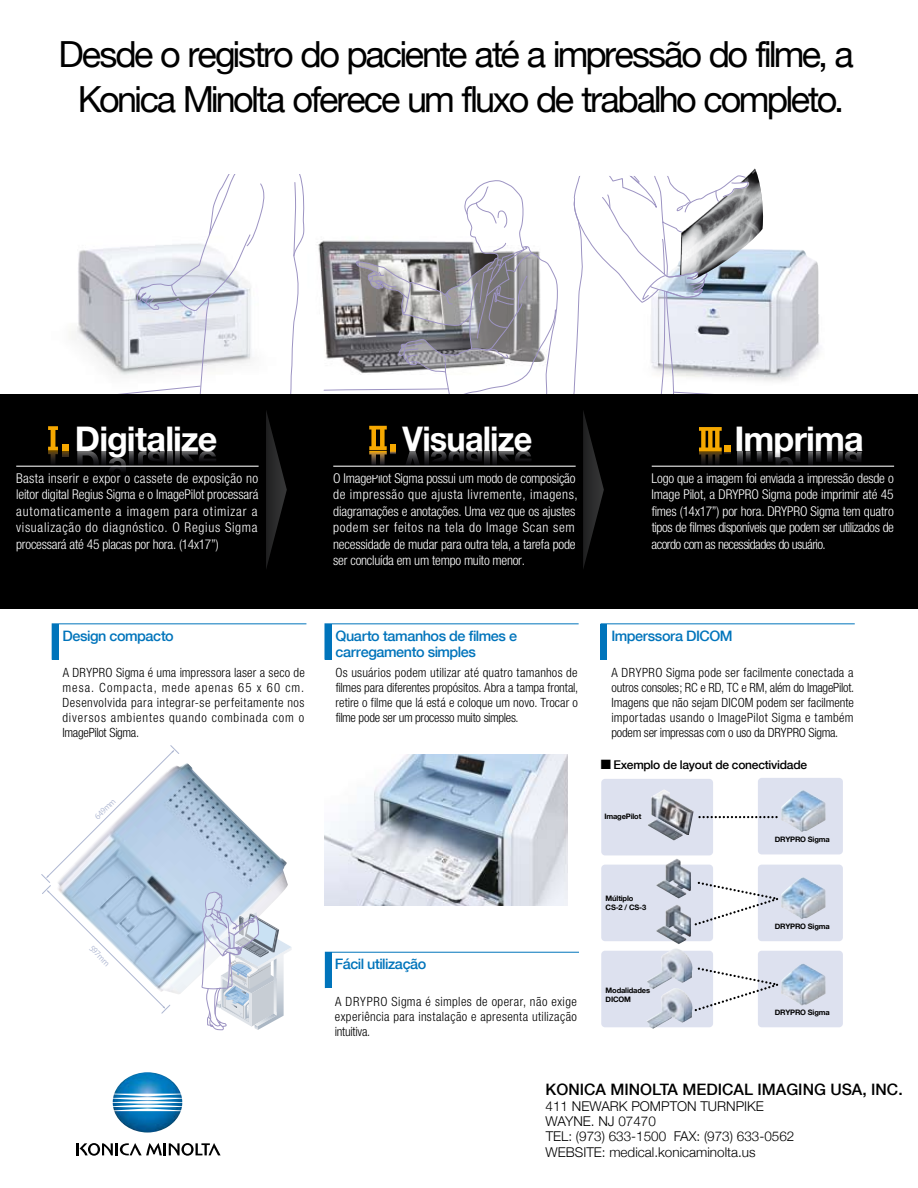
<style>
.page{position:relative;width:918px;height:1188px;background:#fff}
.page>*{position:absolute;margin:0;border:0;box-sizing:border-box;transform-origin:0 0}
.t1{font:36px/45px "Helvetica Neue";letter-spacing:-.07em;color:#000;text-align:center}
.t2{font:700 34.2px "Helvetica Neue";letter-spacing:-.025em;color:#fff}
.t3{font:700 34.2px "Helvetica Neue";letter-spacing:-.025em;color:#fff;scale:.95 1}
.t4{font:500 15.75px "Helvetica Neue";color:#000}
.t5{font:500 14.4px/16.5px "Helvetica Neue";letter-spacing:-.03em;color:#0074bb}
.t6{font:300 condensed 13.5px/16.5px "Helvetica Neue";letter-spacing:-.015em;color:#fff;text-align:justify}
.t7{font:300 13.5px/15.1px "Helvetica Neue";color:#000}
.t8{font:300 condensed 12.75px/15px "Helvetica Neue";color:#000;text-align:justify}
.t9{font:500 12px "Helvetica Neue";letter-spacing:-.02em;color:#000}
.t10{font:7.65px "Gothic BBB Medium 83 pv RKSJ H";color:#aeb7d2}
.t11{font:700 7.5px/9px "Helvetica Neue";letter-spacing:-.02em;color:#000}
</style>
<div class="page">
<img style="left:113px;top:1072px;width:69px;height:61px">
<svg style="left:76px;top:1143px;width:145px;height:13px"></svg>
<svg style="left:356px;top:180px;width:204px;height:215px"></svg>
<svg style="left:324px;top:243px;width:232px;height:152px"></svg>
<svg style="left:466px;top:186px;width:42px;height:42px"></svg>
<svg style="left:41px;top:175px;width:266px;height:220px"></svg>
<svg style="left:573px;top:168px;width:252px;height:227px"></svg>
<svg style="left:600px;top:623px;width:255px;height:37px"></svg>
<img style="left:325px;top:754px;width:242px;height:151px">
<img style="left:179px;top:763px;width:109px;height:231px">
<svg style="left:41px;top:745px;width:138px;height:269px"></svg>
<svg style="left:202px;top:892px;width:90px;height:139px"></svg>
<div style="left:0;top:395px;width:918px;height:214px;background:#000"></div>
<div style="left:601px;top:779px;width:112px;height:76px;background:#dde1ef;border-radius:4px"></div>
<div style="left:758px;top:778px;width:85px;height:76px;background:#dde1ef;border-radius:4px"></div>
<svg style="left:698px;top:816px;width:79px;height:2px"></svg>
<img style="left:648px;top:790px;width:46px;height:50px">
<img style="left:781px;top:790px;width:45px;height:42px">
<svg style="left:601px;top:865px;width:112px;height:76px;background:#d1d6e3"></svg>
<div style="left:758px;top:865px;width:85px;height:76px;background:#dde1ef;border-radius:4px"></div>
<svg style="left:693px;top:880px;width:86px;height:47px"></svg>
<img style="left:666px;top:859px;width:13px;height:29px">
<img style="left:666px;top:905px;width:13px;height:29px">
<img style="left:781px;top:877px;width:45px;height:42px">
<svg style="left:601px;top:951px;width:112px;height:76px;background:#d2d8e5"></svg>
<div style="left:758px;top:951px;width:85px;height:76px;background:#dde1ef;border-radius:4px"></div>
<svg style="left:693px;top:965px;width:86px;height:48px"></svg>
<img style="left:661px;top:948px;width:15px;height:9px">
<img style="left:661px;top:988px;width:14px;height:9px">
<img style="left:781px;top:964px;width:45px;height:42px">
<svg style="left:699px;top:427px;width:31px;height:39px"></svg>
<svg style="left:737px;top:451px;width:6px;height:15px"></svg>
<svg style="left:746px;top:451px;width:116px;height:15px"></svg>
<hr style="left:652px;top:466px;width:242px;height:1px;background:#fff">
<svg style="left:266px;top:411px;width:21px;height:158px"></svg>
<svg style="left:48px;top:426px;width:20px;height:40px"></svg>
<svg style="left:77px;top:451px;width:88px;height:21px"></svg>
<svg style="left:167px;top:451px;width:5px;height:15px"></svg>
<svg style="left:175px;top:451px;width:41px;height:15px"></svg>
<hr style="left:16px;top:466px;width:243px;height:1px;background:#fff">
<svg style="left:583px;top:411px;width:21px;height:158px"></svg>
<svg style="left:324px;top:623px;width:255px;height:37px"></svg>
<svg style="left:52px;top:623px;width:255px;height:37px"></svg>
<svg style="left:325px;top:952px;width:254px;height:37px"></svg>
<svg style="left:369px;top:426px;width:26px;height:40px"></svg>
<svg style="left:402px;top:450px;width:81px;height:16px"></svg>
<svg style="left:485px;top:451px;width:5px;height:15px"></svg>
<svg style="left:492px;top:450px;width:40px;height:16px"></svg>
<hr style="left:333px;top:466px;width:243px;height:1px;background:#fff">
<h1 class="t1" style="left:59px;top:31px;width:797px">Desde o registro do paciente até a impressão do filme, a<br>Konica Minolta oferece um fluxo de trabalho completo.</h1>
<h2 class="t2" style="left:75px;top:418px;width:144px">Digitalize</h2>
<h2 class="t2" style="left:735px;top:418px;width:131px">Imprima</h2>
<p class="t6" style="left:16px;top:470px;width:244px">Basta inserir e expor o cassete de exposição no leitor digital Regius Sigma e o ImagePilot processará automaticamente a imagem para otimizar a visualização do diagnóstico. O Regius Sigma processará até 45 placas por hora. (14x17”)</p>
<p class="t6" style="left:333px;top:470px;width:246px;text-align:left">O ImagePilot Sigma possui um modo de composição de impressão que ajusta livremente, imagens, diagramações e anotações. Uma vez que os ajustes podem ser feitos na tela do Image Scan sem necessidade de mudar para outra tela, a tarefa pode ser concluída em um tempo muito menor.</p>
<h2 class="t3" style="left:402px;top:418px;width:138px">Visualize</h2>
<p class="t6" style="left:652px;top:470px;width:244px">Logo que a imagem foi enviada a impressão desde o Image Pilot, a DRYPRO Sigma pode imprimir até 45 fimes (14x17”) por hora. DRYPRO Sigma tem quatro tipos de filmes disponíveis que podem ser utilizados de acordo com as necessidades do usuário.</p>
<p class="t5" style="left:62px;top:627px;width:113px">Design compacto</p>
<p class="t5" style="left:611px;top:627px;width:123px">Imperssora DICOM</p>
<p class="t8" style="left:63px;top:665px;width:244px">A DRYPRO Sigma é uma impressora laser a seco de mesa. Compacta, mede apenas 65 x 60 cm.<br>Desenvolvida para integrar-se perfeitamente nos diversos ambientes quando combinada com o ImagePilot Sigma.</p>
<p class="t8" style="left:336px;top:665px;width:244px">Os usuários podem utilizar até quatro tamanhos de filmes para diferentes propósitos. Abra a tampa frontal, retire o filme que lá está e coloque um novo. Trocar o filme pode ser um processo muito simples.</p>
<p class="t8" style="left:611px;top:665px;width:244px">A DRYPRO Sigma pode ser facilmente conectada a outros consoles; RC e RD, TC e RM, além do ImagePilot.<br>Imagens que não sejam DICOM podem ser facilmente importadas usando o ImagePilot Sigma e também podem ser impressas com o uso da DRYPRO Sigma.</p>
<p class="t5" style="left:336px;top:627px;width:183px">Quarto tamanhos de filmes e carregamento simples</p>
<p class="t10" style="left:93px;top:815px;width:27px;rotate:-45deg">649mm</p>
<p class="t10" style="left:94px;top:944px;width:26px;rotate:45deg">597mm</p>
<p class="t9" style="left:613px;top:758px;width:195px">Exemplo de layout de conectividade</p>
<p class="t11" style="left:604px;top:812px;width:38px">ImagePilot</p>
<p class="t5" style="left:335px;top:955px;width:93px">Fácil utilização</p>
<p class="t8" style="left:335px;top:994px;width:244px">A DRYPRO Sigma é simples de operar, não exige experiência para instalação e apresenta utilização intuitiva.</p>
<p class="t11" style="left:606px;top:894px;width:42px">Múltiplo<br>CS-2 / CS-3</p>
<p class="t11" style="left:606px;top:986px;width:46px">Modalidades<br>DICOM</p>
<p class="t11" style="left:775px;top:835px;width:57px">DRYPRO Sigma</p>
<p class="t11" style="left:775px;top:922px;width:57px">DRYPRO Sigma</p>
<p class="t11" style="left:775px;top:1008px;width:57px">DRYPRO Sigma</p>
<p class="t4" style="left:546px;top:1080px;width:359px">KONICA MINOLTA MEDICAL IMAGING USA, INC.</p>
<p class="t7" style="left:546px;top:1098px;width:250px">411 NEWARK POMPTON TURNPIKE<br>WAYNE. NJ 07470<br>TEL: (973) 633-1500 FAX: (973) 633-0562<br>WEBSITE: medical.konicaminolta.us</p>
</div>
